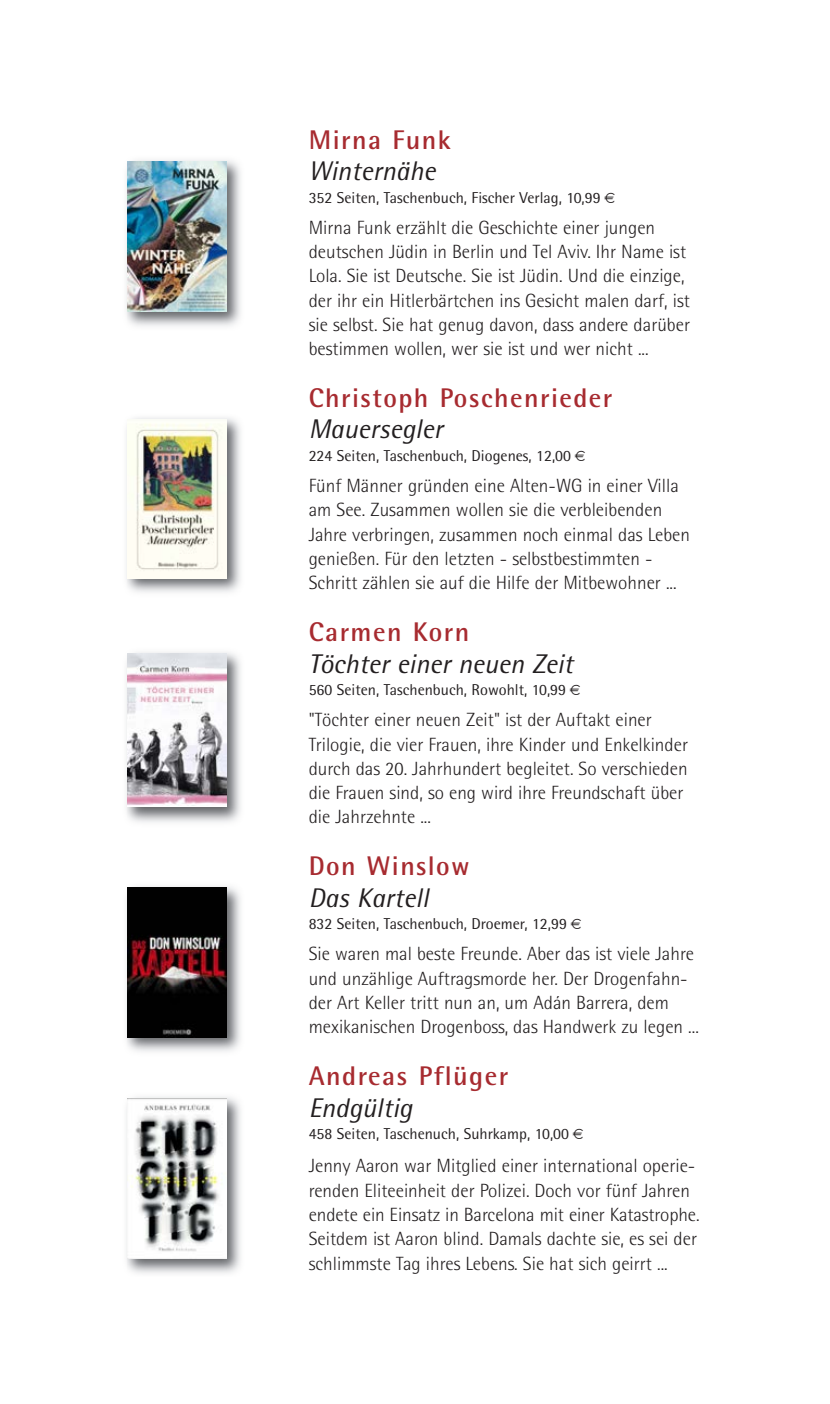
<style>
.page{position:relative;width:830px;height:1404px;background:#fff}
.page>*{position:absolute;margin:0;border:0;box-sizing:border-box;transform-origin:0 0}
.t1{font:700 27px "Rotis Semi Sans";letter-spacing:.055em;color:#a72b30}
.t2{font:italic 27px "Rotis Semi Sans";color:#231f20}
.t3{font:300 19.12px/24.3px "Rotis Semi Sans";color:#231f20}
.t4{font:15.75px "Rotis Semi Sans";color:#231f20}
</style>
<div class="page">
<img style="left:126px;top:417px;width:115px;height:176px">
<img style="left:128px;top:420px;width:99px;height:158px">
<img style="left:126px;top:160px;width:115px;height:166px">
<img style="left:128px;top:161px;width:99px;height:150px">
<img style="left:126px;top:652px;width:115px;height:171px">
<img style="left:128px;top:653px;width:99px;height:152px">
<img style="left:126px;top:886px;width:115px;height:166px">
<img style="left:128px;top:887px;width:99px;height:150px">
<img style="left:126px;top:1097px;width:115px;height:177px">
<img style="left:128px;top:1098px;width:99px;height:159px">
<h1 class="t1" style="left:308px;top:130px;width:144px">Mirna Funk</h1>
<h1 class="t2" style="left:308px;top:161px;width:128px">Winternähe</h1>
<p class="t4" style="left:308px;top:192px;width:293px">352 Seiten, Taschenbuch, Fischer Verlag, 10,99</p>
<p class="t3" style="left:308px;top:217px;width:383px">Mirna Funk erzählt die Geschichte einer jungen deutschen Jüdin in Berlin und Tel Aviv. Ihr Name ist Lola. Sie ist Deutsche. Sie ist Jüdin. Und die einzige, der ihr ein Hitlerbärtchen ins Gesicht malen darf, ist sie selbst. Sie hat genug davon, dass andere darüber bestimmen wollen, wer sie ist und wer nicht ...</p>
<h1 class="t1" style="left:308px;top:388px;width:305px">Christoph Poschenrieder</h1>
<h1 class="t2" style="left:308px;top:420px;width:135px">Mauersegler</h1>
<p class="t4" style="left:308px;top:450px;width:264px">224 Seiten, Taschenbuch, Diogenes, 12,00</p>
<p class="t3" style="left:308px;top:475px;width:382px">Fünf Männer gründen eine Alten-WG in einer Villa am See. Zusammen wollen sie die verbleibenden Jahre verbringen, zusammen noch einmal das Leben genießen. Für den letzten - selbstbestimmten - Schritt zählen sie auf die Hilfe der Mitbewohner ...</p>
<h1 class="t1" style="left:308px;top:622px;width:162px">Carmen Korn</h1>
<h1 class="t2" style="left:308px;top:654px;width:266px">Töchter einer neuen Zeit</h1>
<p class="t4" style="left:308px;top:684px;width:259px">560 Seiten, Taschenbuch, Rowohlt, 10,99</p>
<p class="t3" style="left:308px;top:709px;width:380px">"Töchter einer neuen Zeit" ist der Auftakt einer Trilogie, die vier Frauen, ihre Kinder und Enkelkinder durch das 20. Jahrhundert begleitet. So verschieden die Frauen sind, so eng wird ihre Freundschaft über die Jahrzehnte ...</p>
<h1 class="t1" style="left:308px;top:856px;width:162px">Don Winslow</h1>
<h1 class="t2" style="left:308px;top:888px;width:121px">Das Kartell</h1>
<p class="t4" style="left:308px;top:918px;width:259px">832 Seiten, Taschenbuch, Droemer, 12,99</p>
<p class="t3" style="left:308px;top:943px;width:391px">Sie waren mal beste Freunde. Aber das ist viele Jahre und unzählige Auftragsmorde her. Der Drogenfahn&shy;der Art Keller tritt nun an, um Adán Barrera, dem mexikanischen Drogenboss, das Handwerk zu legen ...</p>
<h1 class="t1" style="left:308px;top:1066px;width:201px">Andreas Pflüger</h1>
<h1 class="t2" style="left:308px;top:1097px;width:105px">Endgültig</h1>
<p class="t4" style="left:308px;top:1128px;width:262px">458 Seiten, Taschenuch, Suhrkamp, 10,00</p>
<p class="t3" style="left:308px;top:1155px;width:392px">Jenny Aaron war Mitglied einer international operie&shy;renden Eliteeinheit der Polizei. Doch vor fünf Jahren endete ein Einsatz in Barcelona mit einer Katastrophe.<br>Seitdem ist Aaron blind. Damals dachte sie, es sei der schlimmste Tag ihres Lebens. Sie hat sich geirrt ...</p>
</div>
